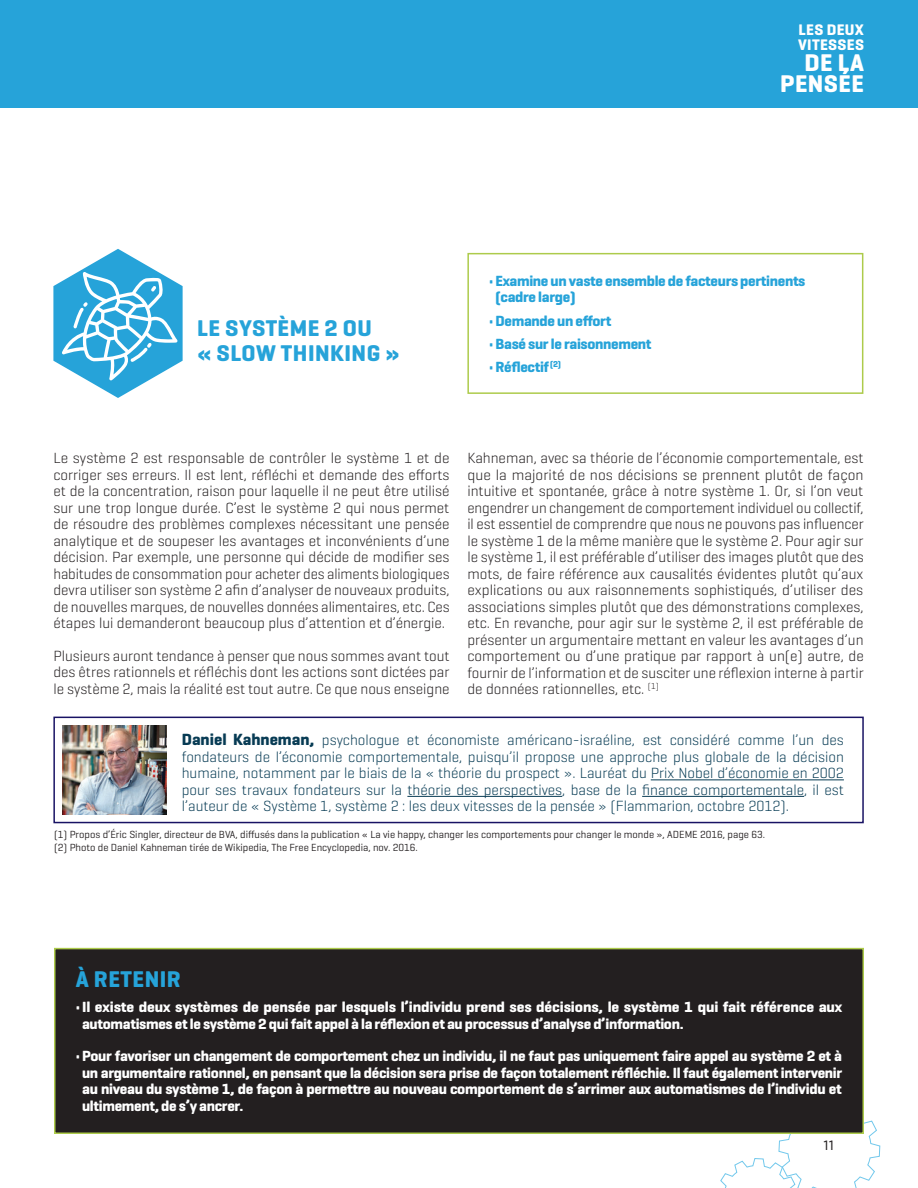
<style>
.page{position:relative;width:918px;height:1188px;background:#fff}
.page>*{position:absolute;margin:0;border:0;box-sizing:border-box;transform-origin:0 0}
.t1{font:700 24.6px/20.9px "Geogrotesque";letter-spacing:.02em;color:#fff;text-align:right}
.t2{font:700 23.1px/25.2px "Geogrotesque";letter-spacing:.02em;color:#26a3d9}
.t3{font:700 15.6px/14.7px "Geogrotesque";letter-spacing:.02em;color:#fff}
.t4{font:300 15px/16.5px "Geogrotesque";color:#231f20;text-align:justify}
.t5{font:700 15px/16.5px "Geogrotesque";letter-spacing:-.02em;color:#fff}
.t6{font:300 15px/16.5px "Geogrotesque";color:#073b54;text-align:justify}
.t7{font:700 15px/16.5px "Geogrotesque";letter-spacing:-.02em;color:#26a3d9}
.t8{font:13.5px "Alright Sans";color:#231f20}
.t9{font:10.5px/13.5px "Geogrotesque";color:#231f20}
.s1{font-weight:700;font-size:16.5px}
</style>
<div class="page">
<div style="left:0;top:0;width:918px;height:108px;background:#26a3d9"></div>
<svg style="left:720px;top:1120px;width:160px;height:68px"></svg>
<div style="left:55px;top:949px;width:808px;height:184px;background:#231f20"></div>
<div style="left:54px;top:948px;width:810px;height:186px;border:2px solid #adcb4b"></div>
<div style="left:467px;top:253px;width:396px;height:141px;border:2px solid #adcb4b"></div>
<svg style="left:53px;top:249px;width:130px;height:149px"></svg>
<div style="left:53px;top:717px;width:811px;height:106px;border:2px solid #191364"></div>
<img style="left:63px;top:726px;width:103px;height:88px">
<hr style="left:651px;top:780px;width:193px;height:1px;background:#073b54">
<hr style="left:407px;top:796px;width:155px;height:1px;background:#073b54">
<hr style="left:642px;top:796px;width:162px;height:1px;background:#073b54">
<p class="t3" style="left:798px;top:23px;width:67px">LES DEUX<br>VITESSES</p>
<h1 class="t1" style="left:780px;top:52px;width:85px">DE LA<br>PENSÉE</h1>
<h2 class="t2" style="left:197px;top:315px;width:204px">LE SYSTÈME 2 OU<br>« SLOW THINKING »</h2>
<p class="t7" style="left:496px;top:273px;width:311px;text-indent:-6px">• Examine un vaste ensemble de facteurs pertinents (cadre large)</p>
<p class="t7" style="left:489px;top:312px;width:124px">• Demande un effort</p>
<p class="t7" style="left:489px;top:336px;width:164px">• Basé sur le raisonnement</p>
<p class="t7" style="left:489px;top:359px;width:73px">• Réflectif <sup>(2)</sup></p>
<p class="t4" style="left:53px;top:449px;width:398px">Le système 2 est responsable de contrôler le système 1 et de corriger ses erreurs. Il est lent, réfléchi et demande des efforts et de la concentration, raison pour laquelle il ne peut être utilisé sur une trop longue durée. C’est le système 2 qui nous permet de résoudre des problèmes complexes nécessitant une pensée analytique et de soupeser les avantages et inconvénients d’une décision. Par exemple, une personne qui décide de modifier ses habitudes de consommation pour acheter des aliments biologiques devra utiliser son système 2 afin d’analyser de nouveaux produits, de nouvelles marques, de nouvelles données alimentaires, etc. Ces étapes lui demanderont beaucoup plus d’attention et d’énergie.</p>
<p class="t4" style="left:53px;top:647px;width:398px">Plusieurs auront tendance à penser que nous sommes avant tout des êtres rationnels et réfléchis dont les actions sont dictées par le système 2, mais la réalité est tout autre. Ce que nous enseigne</p>
<p class="t4" style="left:467px;top:449px;width:398px">Kahneman, avec sa théorie de l’économie comportementale, est que la majorité de nos décisions se prennent plutôt de façon intuitive et spontanée, grâce à notre système 1. Or, si l’on veut engendrer un changement de comportement individuel ou collectif, il est essentiel de comprendre que nous ne pouvons pas influencer le système 1 de la même manière que le système 2. Pour agir sur le système 1, il est préférable d’utiliser des images plutôt que des mots, de faire référence aux causalités évidentes plutôt qu’aux explications ou aux raisonnements sophistiqués, d’utiliser des associations simples plutôt que des démonstrations complexes, etc. En revanche, pour agir sur le système 2, il est préférable de présenter un argumentaire mettant en valeur les avantages d’un comportement ou d’une pratique par rapport à un(e) autre, de fournir de l’information et de susciter une réflexion interne à partir de données rationnelles, etc. <sup>(1)</sup></p>
<p class="t6" style="left:182px;top:732px;width:664px"><span class="s1">Daniel Kahneman,</span> psychologue et économiste américano-israéline, est considéré comme l’un des fondateurs de l’économie comportementale, puisqu’il propose une approche plus globale de la décision humaine, notamment par le biais de la « théorie du prospect ». Lauréat du Prix Nobel d’économie en 2002 pour ses travaux fondateurs sur la théorie des perspectives, base de la finance comportementale, il est l’auteur de « Système 1, système 2 : les deux vitesses de la pensée » (Flammarion, octobre 2012).</p>
<p class="t9" style="left:54px;top:827px;width:712px">(1) Propos d’Éric Singler, directeur de BVA, diffusés dans la publication « La vie happy, changer les comportements pour changer le monde », ADEME 2016, page 63. (2) Photo de Daniel Kahneman tirée de Wikipedia, The Free Encyclopedia, nov. 2016.</p>
<h2 class="t2" style="left:76px;top:966px;width:107px">À RETENIR</h2>
<p class="t5" style="left:82px;top:999px;width:762px;text-indent:-6px">• Il existe deux systèmes de pensée par lesquels l’individu prend ses décisions, le système 1 qui fait référence aux automatismes et le système 2 qui fait appel à la réflexion et au processus d’analyse d’information.</p>
<p class="t5" style="left:82px;top:1048px;width:762px;text-align:justify;text-indent:-6px">• Pour favoriser un changement de comportement chez un individu, il ne faut pas uniquement faire appel au système 2 et à un argumentaire rationnel, en pensant que la décision sera prise de façon totalement réfléchie. Il faut également intervenir au niveau du système 1, de façon à permettre au nouveau comportement de s’arrimer aux automatismes de l’individu et ultimement, de s’y ancrer.</p>
<p class="t8" style="left:824px;top:1136px;width:12px">11</p>
</div>
